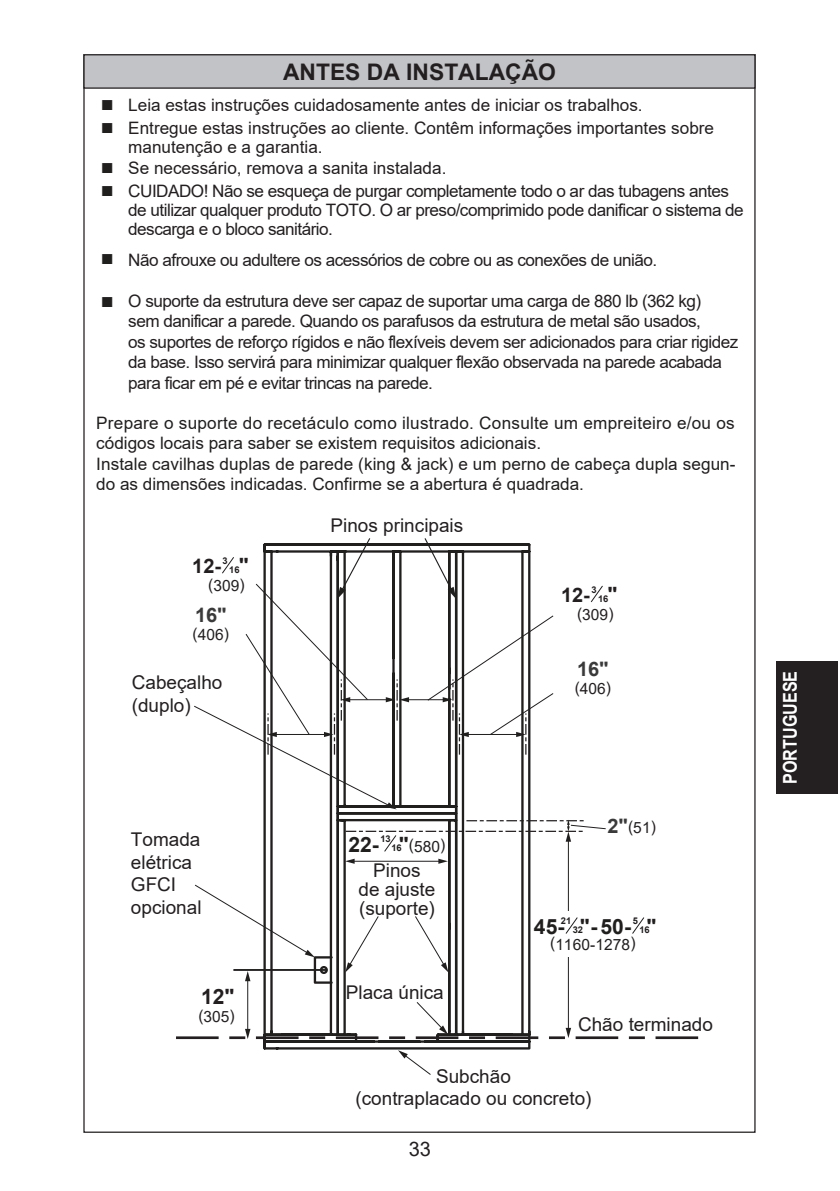
<style>
.page{position:relative;width:840px;height:1191px;background:#fff}
.page>*{position:absolute;margin:0;border:0;box-sizing:border-box;transform-origin:0 0}
.t1{font:700 22.8px "Arial";color:#231f20}
.t2{font:700 21.6px/23.2px "Arial";color:#211e1e}
.t3{font:700 21px "Arial";color:#211e1e}
.t4{font:700 21px "Arial";color:#231f20}
.t5{font:700 20px "Arial";color:#231f20}
.t6{font:700 20px "Arial";color:#3b3a3b}
.t7{font:20px "Arial";color:#231f20}
.t8{font:19px/22.8px "Arial";color:#231f20}
.t9{font:700 19px "Arial";color:#fff;scale:.85 1}
.t10{font:17.2px/20.6px "Arial";letter-spacing:-.03em;color:#231f20}
.t11{font:17.2px/20.6px "Arial";letter-spacing:.005em;color:#211e1e}
.t12{font:17.2px/23px "Arial";color:#231f20}
.t13{font:15.6px "Arial";letter-spacing:.005em;color:#231f20}
.t14{font:15.6px "Arial";letter-spacing:.005em;color:#211e1e}
.t15{font:700 9.4px "Arial";color:#211e1e}
.t16{font:700 9.4px "Arial";color:#231f20}
.s1{font-size:21px}
.s2{font-weight:700;font-size:21px}
.s3{font-weight:700;font-size:20px;color:#3b3a3b}
</style>
<div class="page">
<div style="left:84px;top:55px;width:670px;height:33px;background:#c2c3c6"></div>
<div style="left:83px;top:54px;width:672px;height:35px;border:1px solid #231f20"></div>
<div style="left:775px;top:661px;width:62px;height:132px;background:#242021"></div>
<svg style="left:262px;top:543px;width:269px;height:507px"></svg>
<div style="left:313px;top:956px;width:19px;height:27px;border:2px solid #211e1e"></div>
<div style="left:319px;top:966px;width:9px;height:8px;border:2px solid #211e1e;border-radius:50%"></div>
<svg style="left:590px;top:585px;width:13px;height:18px"></svg>
<hr style="left:233px;top:969px;width:93px;height:2px;background:#211e1e">
<svg style="left:423px;top:538px;width:33px;height:61px"></svg>
<hr style="left:407px;top:699px;width:37px;height:1px;background:#211e1e">
<hr style="left:567px;top:840px;width:1px;height:189px;background:#211e1e">
<hr style="left:247px;top:979px;width:1px;height:51px;background:#211e1e">
<svg style="left:245px;top:971px;width:5px;height:10px"></svg>
<svg style="left:345px;top:915px;width:34px;height:57px"></svg>
<svg style="left:414px;top:915px;width:34px;height:57px"></svg>
<svg style="left:176px;top:1001px;width:523px;height:38px"></svg>
<svg style="left:398px;top:1050px;width:33px;height:25px"></svg>
<svg style="left:345px;top:819px;width:261px;height:33px"></svg>
<svg style="left:195px;top:883px;width:120px;height:74px"></svg>
<hr style="left:352px;top:860px;width:88px;height:1px;background:#211e1e">
<svg style="left:345px;top:858px;width:9px;height:5px"></svg>
<svg style="left:438px;top:858px;width:9px;height:5px"></svg>
<div style="left:555px;top:911px;width:28px;height:45px;background:#fff"></div>
<svg style="left:565px;top:917px;width:13px;height:17px"></svg>
<svg style="left:632px;top:917px;width:12px;height:17px"></svg>
<svg style="left:426px;top:614px;width:128px;height:140px"></svg>
<svg style="left:194px;top:538px;width:215px;height:271px"></svg>
<p class="t2" style="left:101px;top:91px;width:15px">■ ■</p>
<p class="t2" style="left:101px;top:154px;width:15px">■ ■</p>
<p class="t2" style="left:101px;top:236px;width:15px;line-height:42.2px">■ ■</p>
<h1 class="t1" style="left:283px;top:56px;width:274px">ANTES DA INSTALAÇÃO</h1>
<p class="t12" style="left:128px;top:93px;width:587px">Leia estas instruções cuidadosamente antes de iniciar os trabalhos.<br>Entregue estas instruções ao cliente. Contêm informações importantes sobre</p>
<p class="t12" style="left:128px;top:136px;width:319px;line-height:21.2px">manutenção e a garantia.<br>Se necessário, remova a sanita instalada.</p>
<p class="t10" style="left:128px;top:182px;width:616px;line-height:19px">CUIDADO! Não se esqueça de purgar completamente todo o ar das tubagens antes de utilizar qualquer produto TOTO. O ar preso/comprimido pode danificar o sistema de descarga e o bloco sanitário.</p>
<p class="t10" style="left:128px;top:249px;width:530px">Não afrouxe ou adultere os acessórios de cobre ou as conexões de união.</p>
<p class="t10" style="left:128px;top:290px;width:611px">O suporte da estrutura deve ser capaz de suportar uma carga de 880 lb (362 kg)<br>sem danificar a parede. Quando os parafusos da estrutura de metal são usados,<br>os suportes de reforço rígidos e não flexíveis devem ser adicionados para criar rigidez da base. Isso servirá para minimizar qualquer flexão observada na parede acabada para ficar em pé e evitar trincas na parede.</p>
<p class="t11" style="left:96px;top:412px;width:640px">Prepare o suporte do recetáculo como ilustrado. Consulte um empreiteiro e/ou os códigos locais para saber se existem requisitos adicionais.<br>Instale cavilhas duplas de parede (king &amp; jack) e um perno de cabeça dupla segun&shy;do as dimensões indicadas. Confirme se a abertura é quadrada.</p>
<p class="t16" style="left:222px;top:554px;width:7px">3</p>
<p class="t5" style="left:192px;top:552px;width:58px">12- <span class="s1">"</span></p>
<p class="t13" style="left:208px;top:575px;width:38px">(309)</p>
<p class="t16" style="left:229px;top:563px;width:12px">16</p>
<p class="t6" style="left:195px;top:600px;width:33px">16"</p>
<p class="t13" style="left:192px;top:624px;width:38px">(406)</p>
<p class="t8" style="left:132px;top:670px;width:92px">Cabeçalho (duplo)</p>
<p class="t8" style="left:131px;top:827px;width:72px">Tomada elétrica<br>GFCI opcional</p>
<p class="t4" style="left:201px;top:981px;width:35px">12"</p>
<p class="t13" style="left:198px;top:1006px;width:38px">(305)</p>
<p class="t8" style="left:330px;top:513px;width:134px">Pinos principais</p>
<p class="t15" style="left:380px;top:832px;width:12px">13</p>
<p class="t14" style="left:348px;top:835px;width:98px"><span class="s2">22- "</span>(580)</p>
<p class="t15" style="left:391px;top:841px;width:12px">16</p>
<p class="t8" style="left:358px;top:861px;width:78px;line-height:19px;text-align:center">Pinos<br>de ajuste (suporte)</p>
<p class="t8" style="left:345px;top:981px;width:99px">Placa única</p>
<p class="t16" style="left:591px;top:582px;width:7px">3</p>
<p class="t5" style="left:560px;top:581px;width:58px">12- <span class="s1">"</span></p>
<p class="t13" style="left:576px;top:604px;width:38px">(309)</p>
<p class="t16" style="left:597px;top:592px;width:12px">16</p>
<p class="t6" style="left:576px;top:654px;width:33px">16"</p>
<p class="t13" style="left:574px;top:678px;width:38px">(406)</p>
<p class="t13" style="left:607px;top:816px;width:50px"><span class="s3">2"</span>(51)</p>
<p class="t15" style="left:560px;top:914px;width:12px">21</p>
<p class="t15" style="left:632px;top:914px;width:7px">5</p>
<p class="t3" style="left:533px;top:911px;width:124px">45- "- 50- "</p>
<p class="t15" style="left:572px;top:923px;width:12px">32</p>
<p class="t15" style="left:639px;top:923px;width:12px">16</p>
<p class="t14" style="left:550px;top:933px;width:87px">(1160-1278)</p>
<p class="t8" style="left:577px;top:1012px;width:136px">Chão terminado</p>
<p class="t8" style="left:355px;top:1064px;width:237px;text-align:center">Subchão<br>(contraplacado ou concreto)</p>
<p class="t7" style="left:408px;top:1135px;width:24px">33</p>
<p class="t9" style="left:776px;top:784px;width:135px;rotate:-90deg">PORTUGUESE</p>
</div>
